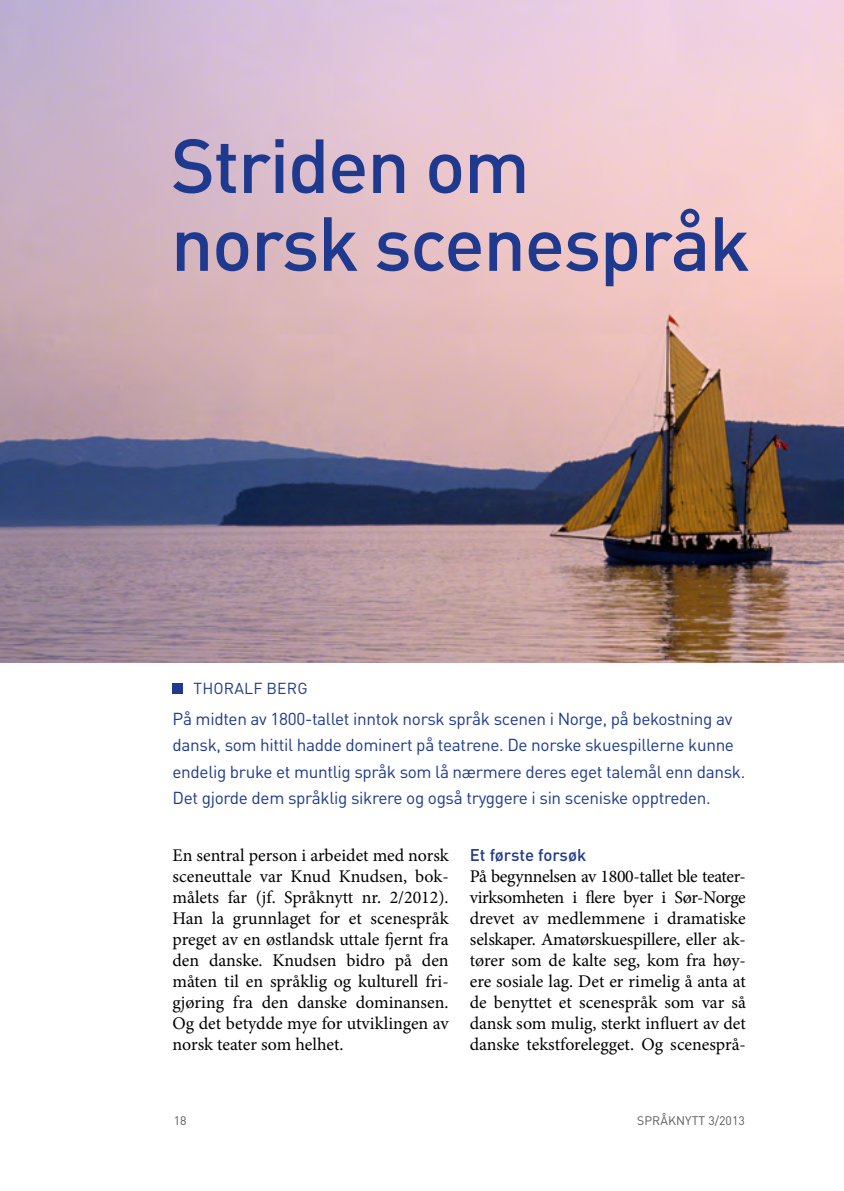
<style>
.page{position:relative;width:844px;height:1191px;background:#fff}
.page>*{position:absolute;margin:0;border:0;box-sizing:border-box;transform-origin:0 0}
.t1{font:500 75.25px/77.9px "DINOT";letter-spacing:-.02em;color:#1e398d}
.t2{font:17.85px/21px "Minion Pro";color:#000;text-align:justify}
.t3{font:17.15px/26.2px "DINOT";letter-spacing:-.02em;color:#1e398d}
.t4{font:500 16.8px "DINOT";letter-spacing:-.005em;color:#1e398d}
.t5{font:15.75px "DINOT";letter-spacing:.01em;color:#1e398d}
.t6{font:12.25px "DINOT";letter-spacing:.01em;color:#58595b}
</style>
<div class="page">
<div style="left:172px;top:683px;width:11px;height:11px;background:#1e398d"></div>
<img style="left:0;top:0;width:843px;height:663px">
<h1 class="t1" style="left:171px;top:125px;width:581px">Striden om<br>norsk scenespråk</h1>
<p class="t5" style="left:187px;top:678px;width:101px">THORALF BERG</p>
<p class="t3" style="left:172px;top:705px;width:574px">På midten av 1800-tallet inntok norsk språk scenen i Norge, på bekostning av dansk, som hittil hadde dominert på teatrene. De norske skuespillerne kunne endelig bruke et muntlig språk som lå nærmere deres eget talemål enn dansk.<br>Det gjorde dem språklig sikrere og også tryggere i sin sceniske opptreden.</p>
<p class="t2" style="left:172px;top:845px;width:277px">En sentral person i arbeidet med norsk sceneuttale var Knud Knudsen, bok&shy;målets far (jf. Språknytt nr. 2/2012).<br>Han la grunnlaget for et scenespråk preget av en østlandsk uttale fjernt fra den danske. Knudsen bidro på den måten til en språklig og kulturell fri&shy;gjøring fra den danske dominansen.<br>Og det betydde mye for utviklingen av norsk teater som helhet.</p>
<p class="t4" style="left:469px;top:844px;width:118px">Et første forsøk</p>
<p class="t2" style="left:469px;top:866px;width:277px">På begynnelsen av 1800-tallet ble teater&shy;virksomheten i flere byer i Sør-Norge drevet av medlemmene i dramatiske selskaper. Amatørskuespillere, eller ak&shy;tører som de kalte seg, kom fra høy&shy;ere sosiale lag. Det er rimelig å anta at de benyttet et scenespråk som var så dansk som mulig, sterkt influert av det danske tekstforelegget. Og scenesprå-</p>
<p class="t6" style="left:174px;top:1112px;width:14px">18</p>
<p class="t6" style="left:637px;top:1112px;width:109px">SPRÅKNYTT 3/2013</p>
</div>
